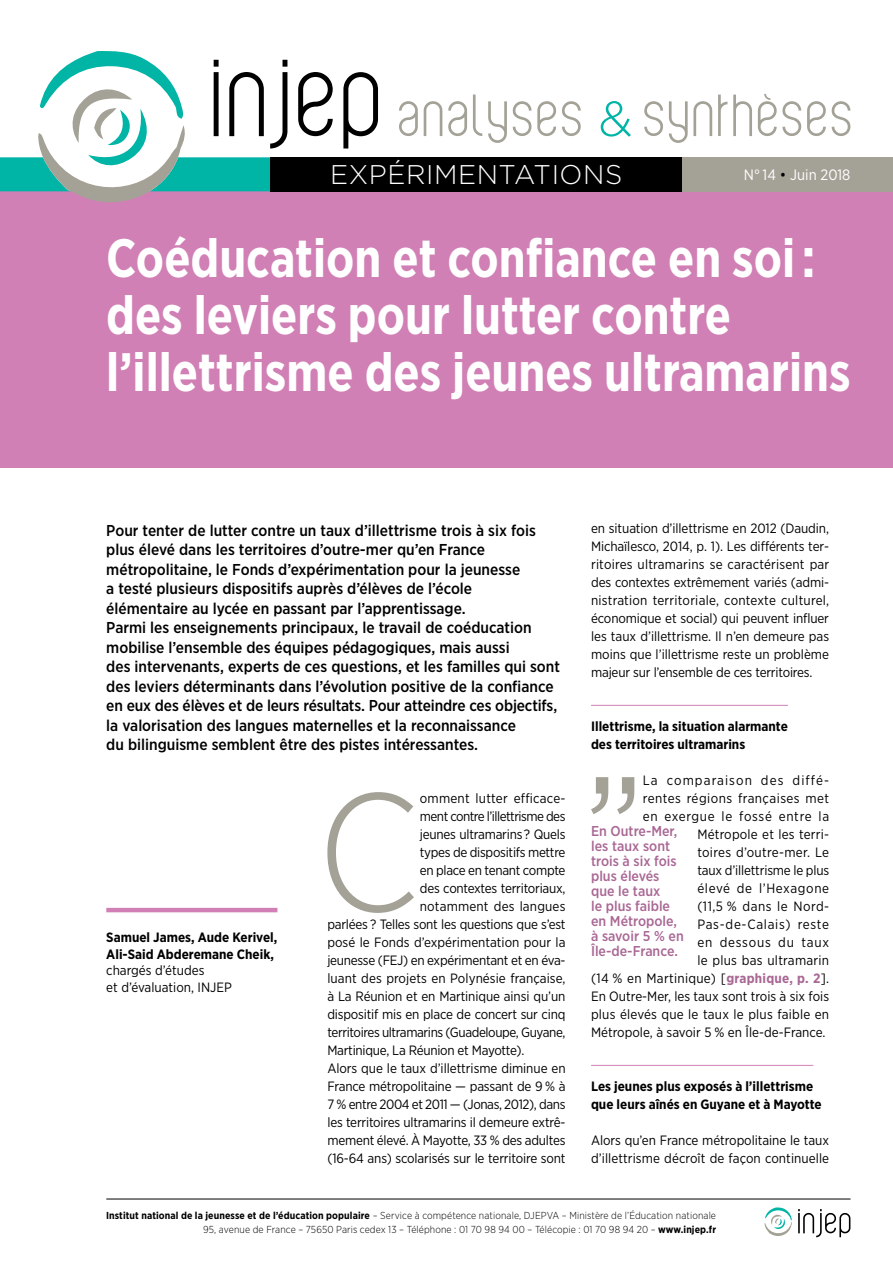
<style>
.page{position:relative;width:893px;height:1263px;background:#fff}
.page>*{position:absolute;margin:0;border:0;box-sizing:border-box;transform-origin:0 0}
.t1{font:300 167.85px "Gotham Narrow";color:#a4a297}
.t2{font:700 54px/57px "Gotham Narrow";color:#fff;scale:.91 1}
.t3{font:300 27px "Gotham";letter-spacing:.02em;color:#fff}
.t4{font:500 15.75px/19.5px "Gotham Narrow";color:#000}
.t5{font:15px "Gotham Narrow";color:#fff}
.t6{font:500 14.25px/15px "Gotham Narrow";color:#a96794}
.t7{font:13.5px/18px "Gotham Narrow";letter-spacing:-.01em;color:#000}
.t8{font:13.5px/18px "Gotham Narrow";letter-spacing:.02em;color:#000;text-align:right}
.t9{font:700 13.5px/18px "Gotham Narrow";color:#000}
.t10{font:13.5px "Gotham Narrow";letter-spacing:-.03em;color:#000}
.t11{font:13.5px "Gotham Narrow";letter-spacing:-.04em;color:#000}
.t12{font:13.5px "Gotham Narrow";letter-spacing:.015em;color:#000}
.t13{font:13.5px "Gotham Narrow";letter-spacing:.01em;color:#000}
.t14{font:300 10.2px/14.2px "Gotham Narrow";letter-spacing:.01em;color:#000;text-align:right}
.s1{color:#000}
.s2{font-weight:700;color:#a96794}
.s3{font-weight:700}
</style>
<div class="page">
<div style="left:0;top:191px;width:893px;height:277px;background:#d180b5"></div>
<div style="left:270px;top:157px;width:412px;height:34px;background:#000"></div>
<svg style="left:0;top:51px;width:287px;height:152px"></svg>
<svg style="left:298px;top:72px;width:35px;height:64px"></svg>
<svg style="left:343px;top:72px;width:35px;height:77px"></svg>
<svg style="left:644px;top:94px;width:206px;height:49px"></svg>
<svg style="left:601px;top:101px;width:30px;height:36px"></svg>
<svg style="left:399px;top:95px;width:182px;height:48px"></svg>
<div style="left:682px;top:157px;width:211px;height:34px;background:#a4a297"></div>
<svg style="left:798px;top:1209px;width:52px;height:28px"></svg>
<svg style="left:764px;top:1207px;width:28px;height:29px"></svg>
<hr style="left:106px;top:1199px;width:745px;height:1px;background:#000">
<hr style="left:106px;top:908px;width:171px;height:4px;background:#d180b5">
<hr style="left:591px;top:705px;width:197px;height:1px;background:#d180b5">
<hr style="left:591px;top:1065px;width:222px;height:1px;background:#d180b5">
<svg style="left:591px;top:777px;width:43px;height:37px"></svg>
<h3 class="t3" style="left:330px;top:160px;width:294px">EXPÉRIMENTATIONS</h3>
<p class="t5" style="left:744px;top:165px;width:108px">N° 14 <span class="s1">•</span> Juin 2018</p>
<h2 class="t2" style="left:106px;top:229px;width:819px">Coéducation et confiance en soi : des leviers pour lutter contre l’illettrisme des jeunes ultramarins</h2>
<p class="t4" style="left:106px;top:520px;width:455px">Pour tenter de lutter contre un taux d’illettrisme trois à six fois plus élevé dans les territoires d’outre-mer qu’en France métropolitaine, le Fonds d’expérimentation pour la jeunesse<br>a testé plusieurs dispositifs auprès d’élèves de l’école<br>élémentaire au lycée en passant par l’apprentissage.<br>Parmi les enseignements principaux, le travail de coéducation mobilise l’ensemble des équipes pédagogiques, mais aussi<br>des intervenants, experts de ces questions, et les familles qui sont des leviers déterminants dans l’évolution positive de la confiance en eux des élèves et de leurs résultats. Pour atteindre ces objectifs, la valorisation des langues maternelles et la reconnaissance<br>du bilinguisme semblent être des pistes intéressantes.</p>
<h1 class="t1" style="left:317px;top:749px;width:104px">C</h1>
<p class="t12" style="left:420px;top:790px;width:147px">omment lutter efficace-</p>
<p class="t11" style="left:420px;top:808px;width:147px">ment contre l’illettrisme des</p>
<p class="t7" style="left:420px;top:825px;width:147px">jeunes ultramarins ? Quels</p>
<p class="t7" style="left:420px;top:843px;width:147px">types de dispositifs mettre</p>
<p class="t7" style="left:420px;top:861px;width:147px">en place en tenant compte</p>
<p class="t7" style="left:420px;top:879px;width:147px">des contextes territoriaux,</p>
<p class="t13" style="left:420px;top:898px;width:147px">notamment des langues</p>
<p class="t7" style="left:327px;top:915px;width:240px">parlées ? Telles sont les questions que s’est</p>
<p class="t7" style="left:327px;top:933px;width:240px">posé le Fonds d’expérimentation pour la</p>
<p class="t7" style="left:327px;top:951px;width:240px">jeunesse (FEJ) en expérimentant et en éva-</p>
<p class="t7" style="left:327px;top:969px;width:240px">luant des projets en Polynésie française,</p>
<p class="t7" style="left:327px;top:987px;width:239px">à La Réunion et en Martinique ainsi qu’un</p>
<p class="t7" style="left:327px;top:1005px;width:240px">dispositif mis en place de concert sur cinq</p>
<p class="t10" style="left:327px;top:1024px;width:240px">territoires ultramarins (Guadeloupe, Guyane,</p>
<p class="t7" style="left:327px;top:1041px;width:198px">Martinique, La Réunion et Mayotte).</p>
<p class="t7" style="left:327px;top:1059px;width:240px">Alors que le taux d’illettrisme diminue en</p>
<p class="t7" style="left:327px;top:1077px;width:240px">France métropolitaine — passant de 9 % à</p>
<p class="t10" style="left:327px;top:1096px;width:240px">7 % entre 2004 et 2011 — (Jonas, 2012), dans</p>
<p class="t7" style="left:327px;top:1113px;width:240px">les territoires ultramarins il demeure extrê-</p>
<p class="t7" style="left:327px;top:1131px;width:240px">mement élevé. À Mayotte, 33 % des adultes</p>
<p class="t7" style="left:327px;top:1149px;width:240px">(16-64 ans) scolarisés sur le territoire sont</p>
<p class="t9" style="left:106px;top:929px;width:173px;line-height:16.5px">Samuel James, Aude Kerivel,<br>Ali-Said Abderemane Cheik,</p>
<p class="t7" style="left:106px;top:962px;width:127px;line-height:16.5px">chargés d’études<br>et d’évaluation, INJEP</p>
<p class="t7" style="left:591px;top:519px;width:240px;text-align:justify">en situation d’illettrisme en 2012 (Daudin, Michaïlesco, 2014, p. 1). Les différents ter&shy;ritoires ultramarins se caractérisent par des contextes extrêmement variés (admi&shy;nistration territoriale, contexte culturel, économique et social) qui peuvent influer les taux d’illettrisme. Il n’en demeure pas moins que l’illettrisme reste un problème majeur sur l’ensemble de ces territoires.</p>
<p class="t9" style="left:591px;top:717px;width:198px">Illettrisme, la situation alarmante des territoires ultramarins</p>
<p class="t8" style="left:591px;top:771px;width:240px">La comparaison des diffé-<br>rentes régions françaises met<br>en exergue le fossé entre la<br>Métropole et les terri-<br>toires d’outre-mer. Le<br>taux d’illettrisme le plus<br>élevé de l’Hexagone<br>(11,5 % dans le Nord-<br>Pas-de-Calais) reste<br>en dessous du taux<br>le plus bas ultramarin<br>(14 % en Martinique) [<span class="s2">graphique, p. 2</span>].<br>En Outre-Mer, les taux sont trois à six fois plus élevés que le taux le plus faible en<br>Métropole, à savoir 5 % en Île-de-France.</p>
<p class="t6" style="left:591px;top:823px;width:94px">En Outre-Mer, les taux sont trois à six fois plus élevés que le taux<br>le plus faible en Métropole, à savoir 5 % en<br>Île-de-France.</p>
<p class="t9" style="left:591px;top:1077px;width:232px">Les jeunes plus exposés à l’illettrisme que leurs aînés en Guyane et à Mayotte</p>
<p class="t7" style="left:591px;top:1131px;width:240px">Alors qu’en France métropolitaine le taux d’illettrisme décroît de façon continuelle</p>
<p class="t14" style="left:106px;top:1208px;width:611px"><span class="s3">Institut national de la jeunesse et de l’éducation populaire</span> – Service à compétence nationale, DJEPVA – Ministère de l’Éducation nationale<br>95, avenue de France – 75650 Paris cedex 13 – Téléphone : 01 70 98 94 00 – Télécopie : 01 70 98 94 20 – <span class="s3">www.injep.fr</span></p>
</div>
